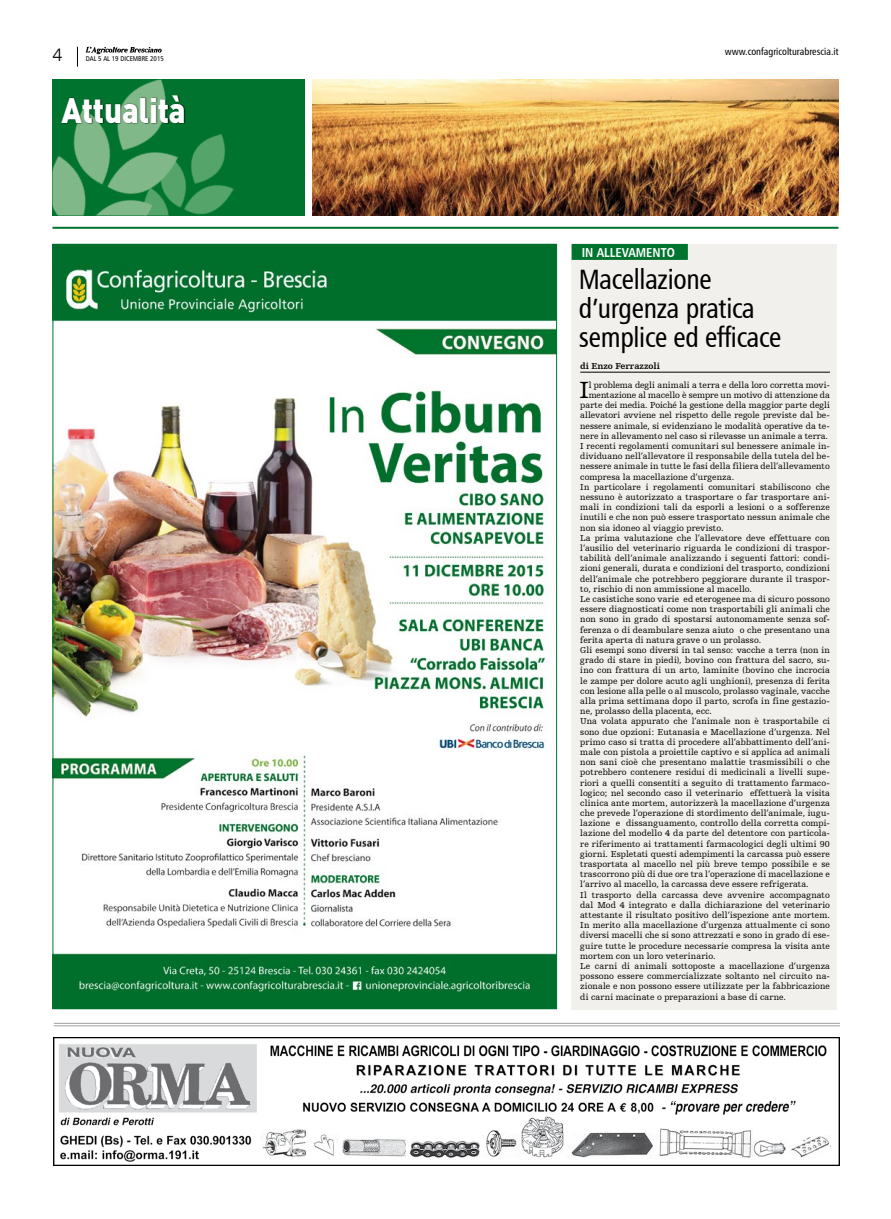
<style>
.page{position:relative;width:891px;height:1219px;background:#fff}
.page>*{position:absolute;margin:0;border:0;box-sizing:border-box;transform-origin:0 0}
.t1{font:900 35px "DIN";letter-spacing:-.01em;color:#fff;scale:.9 1}
.t2{font:28px/29px "Humanist 777 BT Roman Condensed B";letter-spacing:-.01em;color:#000}
.t3{font:24.6px "Humanist Slabserif 712 BT";color:#000}
.t4{font:18px "Humanist 777 BT Light B";color:#000}
.t5{font:13px "Humanist 777 BT Bold Condensed B";color:#fff}
.t6{font:10px "Humanist 777 BT Roman Condensed B";color:#000}
.t7{font:9px "Humanist Slabserif 712 BT";letter-spacing:.01em;color:#000}
.t8{font:700 9px "Humanist Slabserif 712 BT";color:#000}
.t9{font:7px "Humanist 777 BT Roman Condensed B";color:#000}
</style>
<div class="page">
<div style="left:52px;top:79px;width:253px;height:136px;background:#00742e"></div>
<img style="left:185px;top:134px;width:49px;height:81px">
<img style="left:52px;top:79px;width:133px;height:136px">
<div style="left:61px;top:95px;width:125px;height:30px;background:#000;opacity:.75"></div>
<hr style="left:52px;top:227px;width:786px;height:2px;background:#00742e">
<img style="left:312px;top:79px;width:526px;height:136px">
<div style="left:571px;top:244px;width:265px;height:765px;background:#f1f0ec"></div>
<div style="left:571px;top:244px;width:116px;height:16px;background:#00742e"></div>
<hr style="left:580px;top:372px;width:249px;height:1px;background:#000">
<img style="left:54px;top:246px;width:501px;height:761px">
<hr style="left:54px;top:1023px;width:785px;height:1px;background:#9c9e9f">
<hr style="left:54px;top:1025px;width:785px;height:1px;background:#9c9e9f">
<div style="left:52px;top:1034px;width:787px;height:137px;background:linear-gradient(to right,#fff,#fff)"></div>
<img style="left:54px;top:1038px;width:785px;height:127px">
<svg style="left:77px;top:47px;width:1px;height:20px"></svg>
<img style="left:85px;top:47px;width:77px;height:8px">
<h3 class="t4" style="left:52px;top:44px;width:12px">4</h3>
<p class="t9" style="left:86px;top:54px;width:80px">DAL 5 al 19 DICEMBRE 2015</p>
<h1 class="t1" style="left:61px;top:87px;width:139px">Attualità</h1>
<p class="t6" style="left:724px;top:45px;width:115px">www.confagricolturabrescia.it</p>
<h3 class="t5" style="left:581px;top:244px;width:23px">IN ALLEVAME</h3>
<h3 class="t5" style="left:652px;top:244px;width:16px">NTO</h3>
<h2 class="t2" style="left:578px;top:264px;width:204px">Macellazione d’urgenza pratica semplice ed efficace</h2>
<p class="t8" style="left:580px;top:361px;width:81px">di Enzo Ferrazzoli</p>
<h3 class="t3" style="left:579px;top:375px;width:11px">I</h3>
<p class="t7" style="left:588px;top:379px;width:243px">l problema degli animali a terra e della loro corretta movi-</p>
<p class="t7" style="left:588px;top:390px;width:243px">mentazione al macello è sempre un motivo di attenzione da</p>
<p class="t7" style="left:580px;top:400px;width:251px">parte dei media. Poiché la gestione della maggior parte degli</p>
<p class="t7" style="left:580px;top:410px;width:251px">allevatori avviene nel rispetto delle regole previste dal be-</p>
<p class="t7" style="left:580px;top:420px;width:251px">nessere animale, si evidenziano le modalità operative da te-</p>
<p class="t7" style="left:580px;top:430px;width:249px">nere in allevamento nel caso si rilevasse un animale a terra.</p>
<p class="t7" style="left:580px;top:441px;width:251px">I recenti regolamenti comunitari sul benessere animale in-</p>
<p class="t7" style="left:580px;top:451px;width:251px">dividuano nell’allevatore il responsabile della tutela del be-</p>
<p class="t7" style="left:580px;top:461px;width:251px">nessere animale in tutte le fasi della filiera dell’allevamento</p>
<p class="t7" style="left:580px;top:471px;width:155px">compresa la macellazione d’urgenza.</p>
<p class="t7" style="left:580px;top:481px;width:251px">In particolare i regolamenti comunitari stabiliscono che</p>
<p class="t7" style="left:580px;top:492px;width:251px">nessuno è autorizzato a trasportare o far trasportare ani-</p>
<p class="t7" style="left:580px;top:502px;width:251px">mali in condizioni tali da esporli a lesioni o a sofferenze</p>
<p class="t7" style="left:580px;top:512px;width:251px">inutili e che non può essere trasportato nessun animale che</p>
<p class="t7" style="left:580px;top:522px;width:145px">non sia idoneo al viaggio previsto.</p>
<p class="t7" style="left:580px;top:532px;width:251px">La prima valutazione che l’allevatore deve effettuare con</p>
<p class="t7" style="left:580px;top:543px;width:251px">l’ausilio del veterinario riguarda le condizioni di traspor-</p>
<p class="t7" style="left:580px;top:553px;width:251px">tabilità dell’animale analizzando i seguenti fattori: condi-</p>
<p class="t7" style="left:580px;top:563px;width:251px">zioni generali, durata e condizioni del trasporto, condizioni</p>
<p class="t7" style="left:580px;top:573px;width:251px">dell’animale che potrebbero peggiorare durante il traspor-</p>
<p class="t7" style="left:580px;top:583px;width:173px">to, rischio di non ammissione al macello.</p>
<p class="t7" style="left:580px;top:593px;width:251px">Le casistiche sono varie ed eterogenee ma di sicuro possono</p>
<p class="t7" style="left:580px;top:604px;width:251px">essere diagnosticati come non trasportabili gli animali che</p>
<p class="t7" style="left:580px;top:614px;width:251px">non sono in grado di spostarsi autonomamente senza sof-</p>
<p class="t7" style="left:580px;top:624px;width:251px">ferenza o di deambulare senza aiuto o che presentano una</p>
<p class="t7" style="left:580px;top:634px;width:182px">ferita aperta di natura grave o un prolasso.</p>
<p class="t7" style="left:580px;top:644px;width:251px">Gli esempi sono diversi in tal senso: vacche a terra (non in</p>
<p class="t7" style="left:580px;top:655px;width:251px">grado di stare in piedi), bovino con frattura del sacro, su-</p>
<p class="t7" style="left:580px;top:665px;width:251px">ino con frattura di un arto, laminite (bovino che incrocia</p>
<p class="t7" style="left:580px;top:675px;width:251px">le zampe per dolore acuto agli unghioni), presenza di ferita</p>
<p class="t7" style="left:580px;top:685px;width:251px">con lesione alla pelle o al muscolo, prolasso vaginale, vacche</p>
<p class="t7" style="left:580px;top:695px;width:251px">alla prima settimana dopo il parto, scrofa in fine gestazio-</p>
<p class="t7" style="left:580px;top:706px;width:133px">ne, prolasso della placenta, ecc.</p>
<p class="t7" style="left:580px;top:716px;width:251px">Una volata appurato che l’animale non è trasportabile ci</p>
<p class="t7" style="left:580px;top:726px;width:251px">sono due opzioni: Eutanasia e Macellazione d’urgenza. Nel</p>
<p class="t7" style="left:580px;top:736px;width:251px">primo caso si tratta di procedere all’abbattimento dell’ani-</p>
<p class="t7" style="left:580px;top:746px;width:251px">male con pistola a proiettile captivo e si applica ad animali</p>
<p class="t7" style="left:580px;top:757px;width:251px">non sani cioè che presentano malattie trasmissibili o che</p>
<p class="t7" style="left:580px;top:767px;width:251px">potrebbero contenere residui di medicinali a livelli supe-</p>
<p class="t7" style="left:580px;top:777px;width:251px">riori a quelli consentiti a seguito di trattamento farmaco-</p>
<p class="t7" style="left:580px;top:787px;width:251px">logico; nel secondo caso il veterinario effettuerà la visita</p>
<p class="t7" style="left:580px;top:797px;width:251px">clinica ante mortem, autorizzerà la macellazione d’urgenza</p>
<p class="t7" style="left:580px;top:808px;width:251px">che prevede l’operazione di stordimento dell’animale, iugu-</p>
<p class="t7" style="left:580px;top:818px;width:251px">lazione e dissanguamento, controllo della corretta compi-</p>
<p class="t7" style="left:580px;top:828px;width:251px">lazione del modello 4 da parte del detentore con particola-</p>
<p class="t7" style="left:580px;top:838px;width:251px">re riferimento ai trattamenti farmacologici degli ultimi 90</p>
<p class="t7" style="left:580px;top:848px;width:251px">giorni. Espletati questi adempimenti la carcassa può essere</p>
<p class="t7" style="left:580px;top:859px;width:251px">trasportata al macello nel più breve tempo possibile e se</p>
<p class="t7" style="left:580px;top:869px;width:251px">trascorrono più di due ore tra l’operazione di macellazione e</p>
<p class="t7" style="left:580px;top:879px;width:230px">l’arrivo al macello, la carcassa deve essere refrigerata.</p>
<p class="t7" style="left:580px;top:889px;width:251px">Il trasporto della carcassa deve avvenire accompagnato</p>
<p class="t7" style="left:580px;top:899px;width:251px">dal Mod 4 integrato e dalla dichiarazione del veterinario</p>
<p class="t7" style="left:580px;top:910px;width:251px">attestante il risultato positivo dell’ispezione ante mortem.</p>
<p class="t7" style="left:580px;top:920px;width:251px">In merito alla macellazione d’urgenza attualmente ci sono</p>
<p class="t7" style="left:580px;top:930px;width:251px">diversi macelli che si sono attrezzati e sono in grado di ese-</p>
<p class="t7" style="left:580px;top:940px;width:251px">guire tutte le procedure necessarie compresa la visita ante</p>
<p class="t7" style="left:580px;top:950px;width:137px">mortem con un loro veterinario.</p>
<p class="t7" style="left:580px;top:961px;width:251px">Le carni di animali sottoposte a macellazione d’urgenza</p>
<p class="t7" style="left:580px;top:971px;width:251px">possono essere commercializzate soltanto nel circuito na-</p>
<p class="t7" style="left:580px;top:981px;width:251px">zionale e non possono essere utilizzate per la fabbricazione</p>
<p class="t7" style="left:580px;top:991px;width:207px">di carni macinate o preparazioni a base di carne.</p>
</div>
